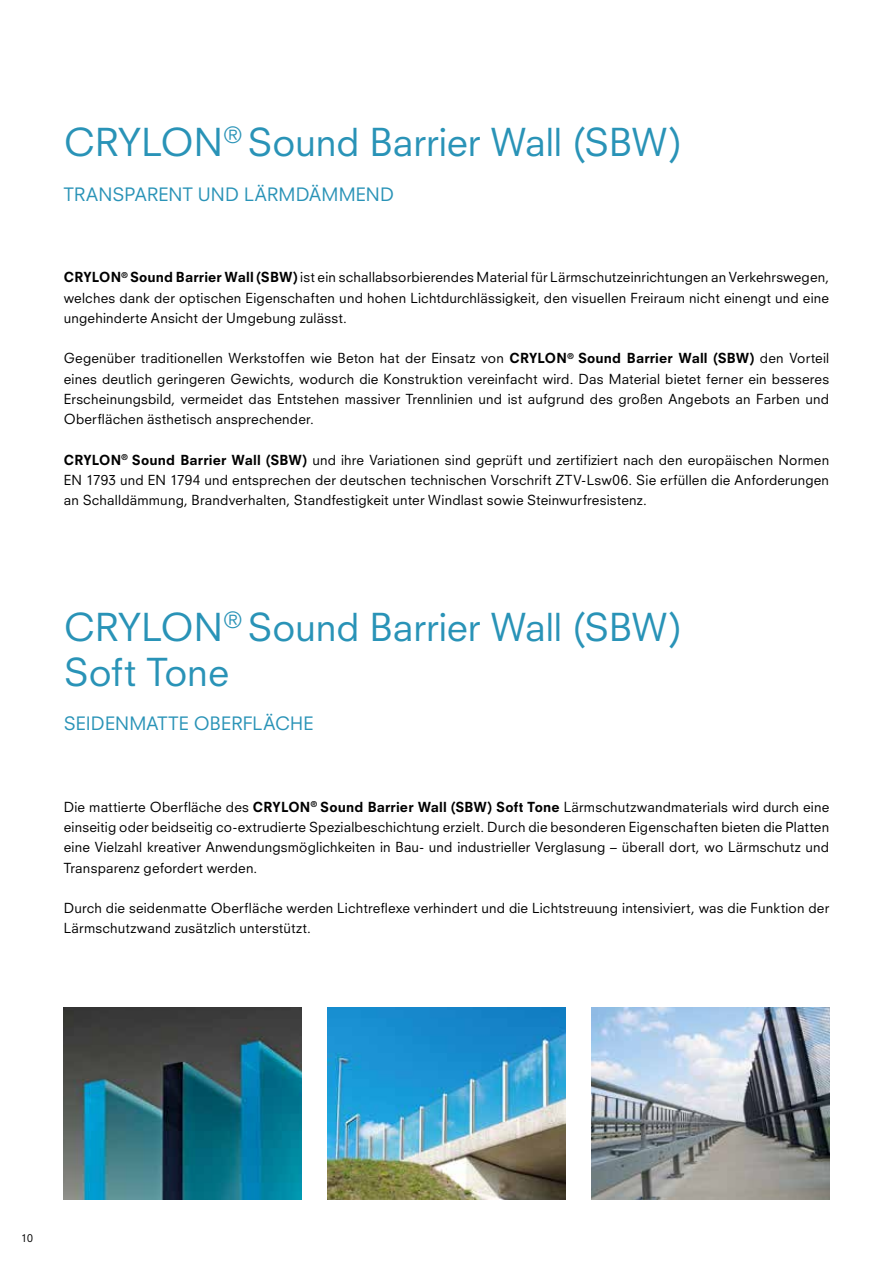
<style>
.page{position:relative;width:893px;height:1263px;background:#fff}
.page>*{position:absolute;margin:0;border:0;box-sizing:border-box;transform-origin:0 0}
.t1{font:37.5px/45px "Neuzeit SLT Std";letter-spacing:-.005em;color:#2993b7}
.t2{font:18px "Neuzeit SLT Std";letter-spacing:.01em;color:#2993b7}
.t3{font:13.5px/20.2px "Neuzeit SLT Std";letter-spacing:.015em;color:#000;text-align:justify}
.t4{font:10.5px "Neuzeit SLT Std";color:#000}
.s1{font-weight:800}
</style>
<div class="page">
<img style="left:591px;top:1008px;width:238px;height:191px">
<img style="left:327px;top:1008px;width:239px;height:191px">
<img style="left:64px;top:1008px;width:238px;height:191px">
<h1 class="t1" style="left:64px;top:119px;width:619px">CRYLON<sup>®</sup> Sound Barrier Wall (SBW)</h1>
<h2 class="t2" style="left:64px;top:183px;width:332px">TRANSPARENT UND LÄRMDÄMMEND</h2>
<p class="t3" style="left:64px;top:267px;width:767px"><span class="s1">CRYLON</span><sup>®</sup> <span class="s1">Sound Barrier Wall (SBW)</span> ist ein schallabsorbierendes Material für Lärmschutzeinrichtungen an Verkehrswegen, welches dank der optischen Eigenschaften und hohen Lichtdurchlässigkeit, den visuellen Freiraum nicht einengt und eine ungehinderte Ansicht der Umgebung zulässt.</p>
<p class="t3" style="left:64px;top:348px;width:767px">Gegenüber traditionellen Werkstoffen wie Beton hat der Einsatz von <span class="s1">CRYLON</span><sup>®</sup> <span class="s1">Sound Barrier Wall (SBW)</span> den Vorteil eines deutlich geringeren Gewichts, wodurch die Konstruktion vereinfacht wird. Das Material bietet ferner ein besseres Erscheinungsbild, vermeidet das Entstehen massiver Trennlinien und ist aufgrund des großen Angebots an Farben und Oberflächen ästhetisch ansprechender.</p>
<p class="t3" style="left:64px;top:449px;width:767px"><span class="s1">CRYLON</span><sup>®</sup> <span class="s1">Sound Barrier Wall (SBW)</span> und ihre Variationen sind geprüft und zertifiziert nach den europäischen Normen EN 1793 und EN 1794 und entsprechen der deutschen technischen Vorschrift ZTV-Lsw06. Sie erfüllen die Anforderungen an Schalldämmung, Brandverhalten, Standfestigkeit unter Windlast sowie Steinwurfresistenz.</p>
<h1 class="t1" style="left:64px;top:604px;width:619px">CRYLON<sup>®</sup> Sound Barrier Wall (SBW)<br>Soft Tone</h1>
<h2 class="t2" style="left:64px;top:713px;width:251px">SEIDENMATTE OBERFLÄCHE</h2>
<p class="t3" style="left:64px;top:796px;width:767px">Die mattierte Oberfläche des <span class="s1">CRYLON</span><sup>®</sup> <span class="s1">Sound Barrier Wall (SBW) Soft Tone</span> Lärmschutzwandmaterials wird durch eine einseitig oder beidseitig co-extrudierte Spezialbeschichtung erzielt. Durch die besonderen Eigenschaften bieten die Platten eine Vielzahl kreativer Anwendungsmöglichkeiten in Bau- und industrieller Verglasung – überall dort, wo Lärmschutz und Transparenz gefordert werden.</p>
<p class="t3" style="left:64px;top:898px;width:767px">Durch die seidenmatte Oberfläche werden Lichtreflexe verhindert und die Lichtstreuung intensiviert, was die Funktion der<br>Lärmschutzwand zusätzlich unterstützt.</p>
<p class="t4" style="left:21px;top:1231px;width:13px">10</p>
</div>
